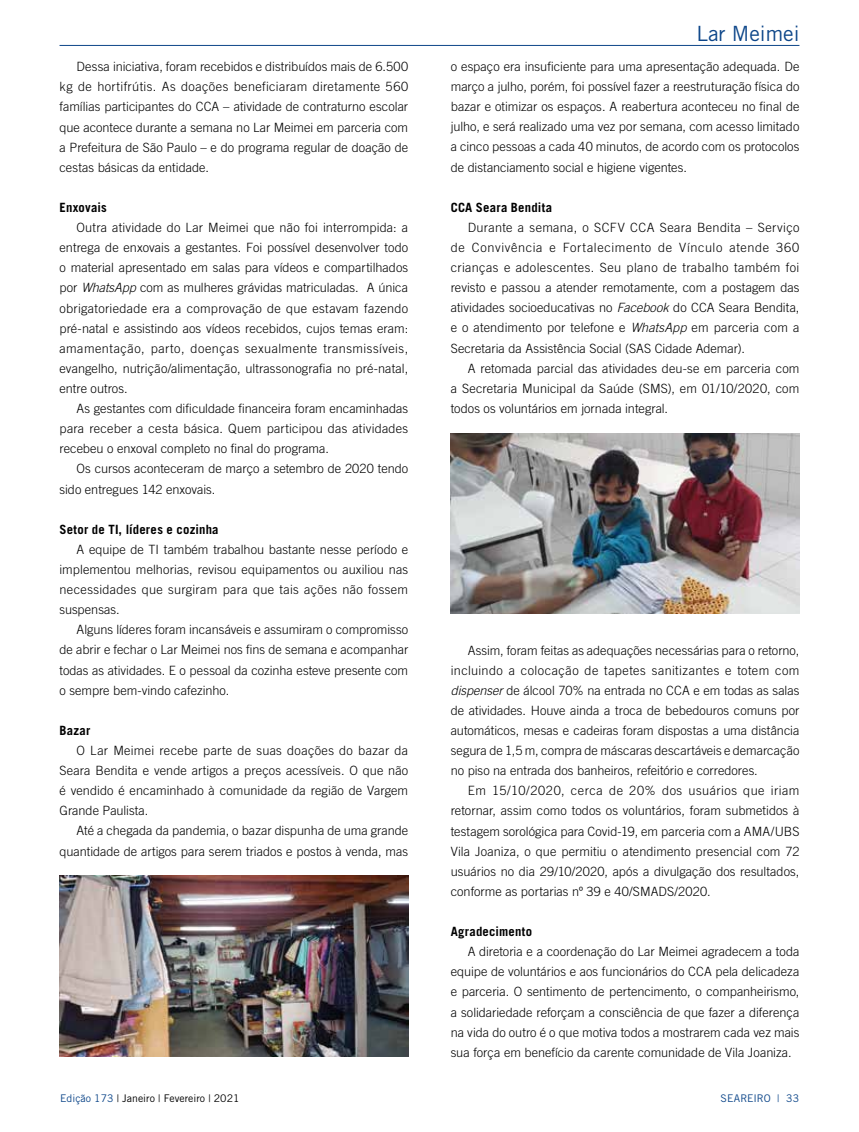
<style>
.page{position:relative;width:859px;height:1132px;background:#fff}
.page>*{position:absolute;margin:0;border:0;box-sizing:border-box;transform-origin:0 0}
.t1{font:21px "Trade Gothic LT Std";color:#0d4689}
.t2{font:300 12.75px/20.1px "Trade Gothic LT Std";color:#000;text-align:justify}
.t3{font:700 12.75px "Trade Gothic LT Std";letter-spacing:.015em;color:#000}
.t4{font:10.5px "Trade Gothic LT Std";color:#000}
.t5{font:10.5px "Trade Gothic LT Std";color:#0d4689}
.s1{font-style:italic}
.s2{color:#0d4689}
</style>
<div class="page">
<hr style="left:60px;top:45px;width:739px;height:1px;background:#0d4689">
<img style="left:60px;top:875px;width:348px;height:181px">
<img style="left:451px;top:433px;width:348px;height:180px">
<p class="t2" style="left:60px;top:56px;width:350px;text-indent:17px">Dessa iniciativa, foram recebidos e distribuídos mais de 6.500 kg de hortifrútis. As doações beneficiaram diretamente 560 famílias participantes do CCA – atividade de contraturno escolar que acontece durante a semana no Lar Meimei em parceria com a Prefeitura de São Paulo – e do programa regular de doação de cestas básicas da entidade.</p>
<p class="t3" style="left:60px;top:199px;width:49px">Enxovais</p>
<p class="t2" style="left:60px;top:217px;width:350px;text-indent:17px">Outra atividade do Lar Meimei que não foi interrompida: a entrega de enxovais a gestantes. Foi possível desenvolver todo o material apresentado em salas para vídeos e compartilhados por <span class="s1">WhatsApp</span> com as mulheres grávidas matriculadas. A única obrigatoriedade era a comprovação de que estavam fazendo pré-natal e assistindo aos vídeos recebidos, cujos temas eram: amamentação, parto, doenças sexualmente transmissíveis, evangelho, nutrição/alimentação, ultrassonografia no pré-natal, entre outros.</p>
<p class="t2" style="left:60px;top:398px;width:350px;text-indent:17px">As gestantes com dificuldade financeira foram encaminhadas para receber a cesta básica. Quem participou das atividades recebeu o enxoval completo no final do programa.</p>
<p class="t2" style="left:60px;top:458px;width:350px;text-indent:17px">Os cursos aconteceram de março a setembro de 2020 tendo sido entregues 142 enxovais.</p>
<p class="t3" style="left:60px;top:521px;width:161px">Setor de TI, líderes e cozinha</p>
<p class="t2" style="left:60px;top:539px;width:350px;text-indent:17px">A equipe de TI também trabalhou bastante nesse período e implementou melhorias, revisou equipamentos ou auxiliou nas necessidades que surgiram para que tais ações não fossem suspensas.</p>
<p class="t2" style="left:60px;top:619px;width:350px;text-indent:17px">Alguns líderes foram incansáveis e assumiram o compromisso de abrir e fechar o Lar Meimei nos fins de semana e acompanhar todas as atividades. E o pessoal da cozinha esteve presente com o sempre bem-vindo cafezinho.</p>
<p class="t3" style="left:60px;top:722px;width:32px">Bazar</p>
<p class="t2" style="left:60px;top:740px;width:350px;text-indent:17px">O Lar Meimei recebe parte de suas doações do bazar da Seara Bendita e vende artigos a preços acessíveis. O que não é vendido é encaminhado à comunidade da região de Vargem Grande Paulista.</p>
<p class="t2" style="left:60px;top:820px;width:350px;text-align:right">Até a chegada da pandemia, o bazar dispunha de uma grande quantidade de artigos para serem triados e postos à venda, mas</p>
<h1 class="t1" style="left:696px;top:20px;width:105px">Lar Meimei</h1>
<p class="t2" style="left:451px;top:56px;width:350px">o espaço era insuficiente para uma apresentação adequada. De março a julho, porém, foi possível fazer a reestruturação física do bazar e otimizar os espaços. A reabertura aconteceu no final de julho, e será realizado uma vez por semana, com acesso limitado a cinco pessoas a cada 40 minutos, de acordo com os protocolos de distanciamento social e higiene vigentes.</p>
<p class="t3" style="left:451px;top:199px;width:103px">CCA Seara Bendita</p>
<p class="t2" style="left:451px;top:217px;width:350px;text-indent:17px">Durante a semana, o SCFV CCA Seara Bendita – Serviço de Convivência e Fortalecimento de Vínculo atende 360 crianças e adolescentes. Seu plano de trabalho também foi revisto e passou a atender remotamente, com a postagem das atividades socioeducativas no <span class="s1">Facebook</span> do CCA Seara Bendita, e o atendimento por telefone e <span class="s1">WhatsApp</span> em parceria com a Secretaria da Assistência Social (SAS Cidade Ademar).</p>
<p class="t2" style="left:451px;top:358px;width:350px;text-indent:17px">A retomada parcial das atividades deu-se em parceria com a Secretaria Municipal da Saúde (SMS), em 01/10/2020, com todos os voluntários em jornada integral.</p>
<p class="t2" style="left:451px;top:639px;width:350px;text-indent:17px">Assim, foram feitas as adequações necessárias para o retorno, incluindo a colocação de tapetes sanitizantes e totem com <span class="s1">dispenser</span> de álcool 70% na entrada no CCA e em todas as salas de atividades. Houve ainda a troca de bebedouros comuns por automáticos, mesas e cadeiras foram dispostas a uma distância segura de 1,5 m, compra de máscaras descartáveis e demarcação no piso na entrada dos banheiros, refeitório e corredores.</p>
<p class="t2" style="left:451px;top:780px;width:350px;text-indent:17px">Em 15/10/2020, cerca de 20% dos usuários que iriam retornar, assim como todos os voluntários, foram submetidos à testagem sorológica para Covid-19, em parceria com a AMA/UBS Vila Joaniza, o que permitiu o atendimento presencial com 72 usuários no dia 29/10/2020, após a divulgação dos resultados, conforme as portarias nº 39 e 40/SMADS/2020.</p>
<p class="t3" style="left:451px;top:923px;width:83px">Agradecimento</p>
<p class="t2" style="left:451px;top:941px;width:350px;text-indent:17px">A diretoria e a coordenação do Lar Meimei agradecem a toda equipe de voluntários e aos funcionários do CCA pela delicadeza e parceria. O sentimento de pertencimento, o companheirismo, a solidariedade reforçam a consciência de que fazer a diferença na vida do outro é o que motiva todos a mostrarem cada vez mais sua força em benefício da carente comunidade de Vila Joaniza.</p>
<p class="t4" style="left:60px;top:1091px;width:181px"><span class="s2">Edição 173</span> | Janeiro | Fevereiro | 2021</p>
<p class="t5" style="left:721px;top:1091px;width:14px">SEAREIRO</p>
<p class="t5" style="left:777px;top:1091px;width:23px">| 33</p>
</div>
